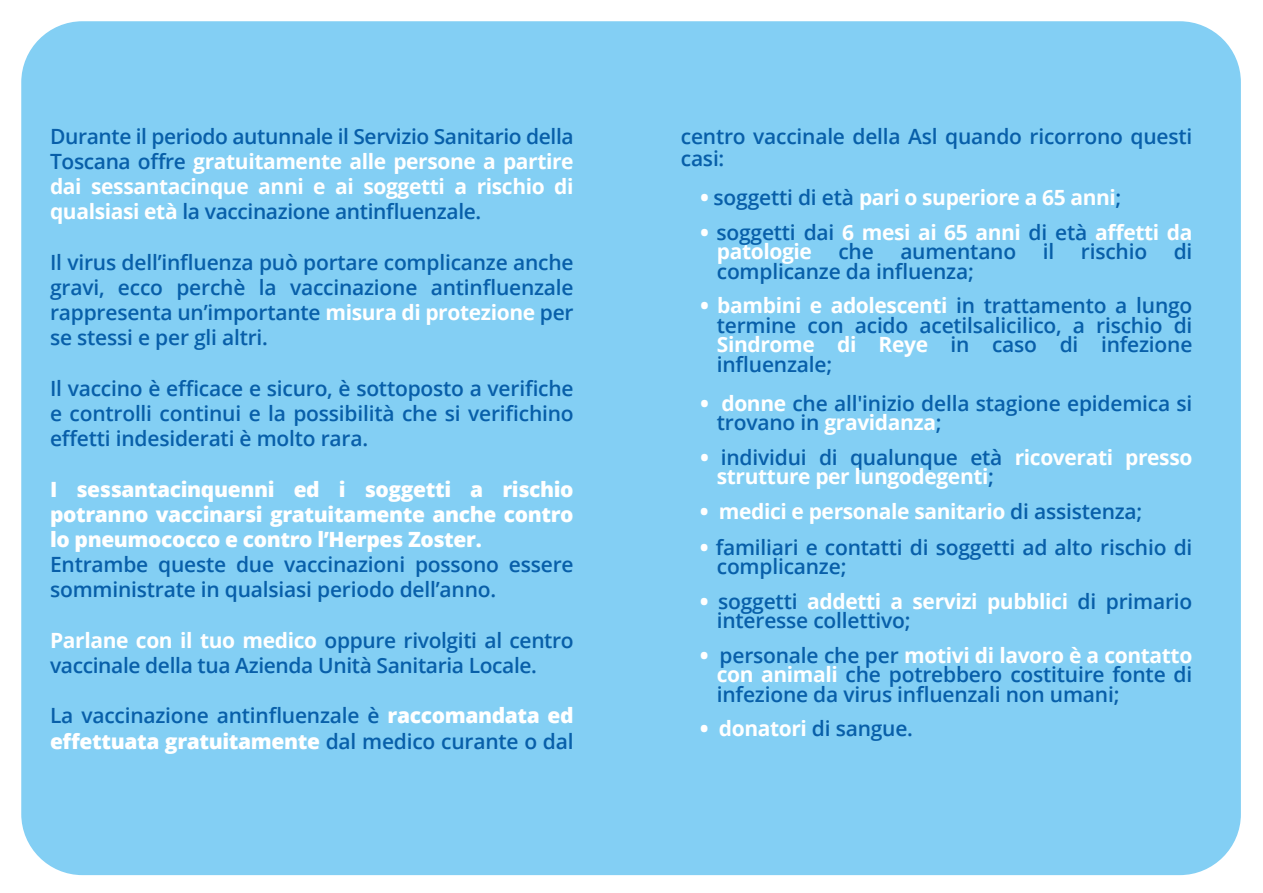
<style>
.page{position:relative;width:1263px;height:893px;background:#fff}
.page>*{position:absolute;margin:0;border:0;box-sizing:border-box;transform-origin:0 0}
.t1{font:600 21px/25.2px "Open Sans";letter-spacing:-.01em;color:#085fa9}
.t2{font:700 21px/19.5px "Open Sans";letter-spacing:-.02em;color:#fff}
.t3{font:800 21px/25.2px "Open Sans";letter-spacing:-.02em;color:#fff;text-align:justify}
.s1{font-weight:700;color:#fff}
.s2{font-weight:800;color:#fff}
.s3{font-weight:800}
.s4{font-weight:600;color:#085fa9}
</style>
<div class="page">
<div style="left:21px;top:21px;width:1220px;height:854px;background:#83cff4;border-radius:61px"></div>
<p class="t1" style="left:50px;top:123px;width:525px;text-align:justify">Durante il periodo autunnale il Servizio Sanitario della Toscana offre <span class="s1">gratuitamente alle persone a partire dai sessantacinque anni e ai soggetti a rischio di qualsiasi età</span> la vaccinazione antinfluenzale.</p>
<p class="t1" style="left:50px;top:249px;width:525px;text-align:justify">Il virus dell’influenza può portare complicanze anche gravi, ecco perchè la vaccinazione antinfluenzale rappresenta un’importante <span class="s1">misura di protezione</span> per se stessi e per gli altri.</p>
<p class="t1" style="left:50px;top:375px;width:525px;text-align:justify">Il vaccino è efficace e sicuro, è sottoposto a verifiche e controlli continui e la possibilità che si verifichino effetti indesiderati è molto rara.</p>
<p class="t3" style="left:50px;top:475px;width:525px">I sessantacinquenni ed i soggetti a rischio potranno vaccinarsi gratuitamente anche contro lo pneumococco e contro l’Herpes Zoster.</p>
<p class="t1" style="left:50px;top:551px;width:525px">Entrambe queste due vaccinazioni possono essere somministrate in qualsiasi periodo dell’anno.</p>
<p class="t1" style="left:50px;top:627px;width:525px"><span class="s1">Parlane con il tuo medico</span> oppure rivolgiti al centro vaccinale della tua Azienda Unità Sanitaria Locale.</p>
<p class="t1" style="left:50px;top:703px;width:525px">La vaccinazione antinfluenzale è <span class="s2">raccomandata ed effettuata gratuitamente</span> dal medico curante o dal</p>
<p class="t1" style="left:681px;top:124px;width:513px;line-height:22.5px">centro vaccinale della Asl quando ricorrono questi casi:</p>
<p class="t2" style="left:700px;top:187px;width:423px"><span class="s3">•</span> <span class="s4">soggetti di età</span> pari o superiore a 65 anni<span class="s4">;</span></p>
<p class="t2" style="left:717px;top:222px;width:477px;text-indent:-17px"><span class="s3">•</span> <span class="s4">soggetti dai</span> 6 mesi ai 65 anni <span class="s4">di età</span> affetti da patologie</p>
<p class="t1" style="left:838px;top:239px;width:37px">che</p>
<p class="t1" style="left:900px;top:239px;width:117px">aumentano</p>
<p class="t1" style="left:1043px;top:239px;width:13px">il</p>
<p class="t1" style="left:1081px;top:239px;width:68px">rischio</p>
<p class="t1" style="left:1174px;top:239px;width:20px">di</p>
<p class="t1" style="left:717px;top:258px;width:258px">complicanze da influenza;</p>
<p class="t1" style="left:717px;top:295px;width:477px;line-height:19.5px;text-align:justify;text-indent:-17px"><span class="s2">•</span> <span class="s1">bambini e adolescenti</span> in trattamento a lungo termine con acido acetilsalicilico, a rischio di <span class="s1">Sindrome di Reye</span> in caso di infezione influenzale;</p>
<p class="t1" style="left:717px;top:393px;width:477px;line-height:19.5px;text-indent:-17px"><span class="s2">•</span> <span class="s1">donne</span> che all'inizio della stagione epidemica si trovano in <span class="s1">gravidanza</span>;</p>
<p class="t2" style="left:717px;top:447px;width:477px;text-indent:-16px"><span class="s3">•</span> <span class="s4">individui di qualunque età</span> ricoverati presso strutture per lungodegenti<span class="s4">;</span></p>
<p class="t2" style="left:700px;top:501px;width:444px"><span class="s3">•</span> medici e personale sanitario <span class="s4">di assistenza;</span></p>
<p class="t1" style="left:717px;top:537px;width:477px;line-height:19.5px;text-indent:-17px"><span class="s2">•</span> familiari e contatti di soggetti ad alto rischio di complicanze;</p>
<p class="t1" style="left:717px;top:591px;width:477px;line-height:19.5px;text-indent:-17px"><span class="s2">•</span> soggetti <span class="s1">addetti a servizi pubblici</span> di primario interesse collettivo;</p>
<p class="t1" style="left:717px;top:645px;width:477px;line-height:19.5px;text-align:justify;text-indent:-17px"><span class="s2">•</span> personale che per <span class="s1">motivi di lavoro è a contatto con animali</span> che potrebbero costituire fonte di infezione da virus influenzali non umani;</p>
<p class="t1" style="left:700px;top:716px;width:214px"><span class="s2">•</span> <span class="s1">donatori</span> di sangue.</p>
</div>
